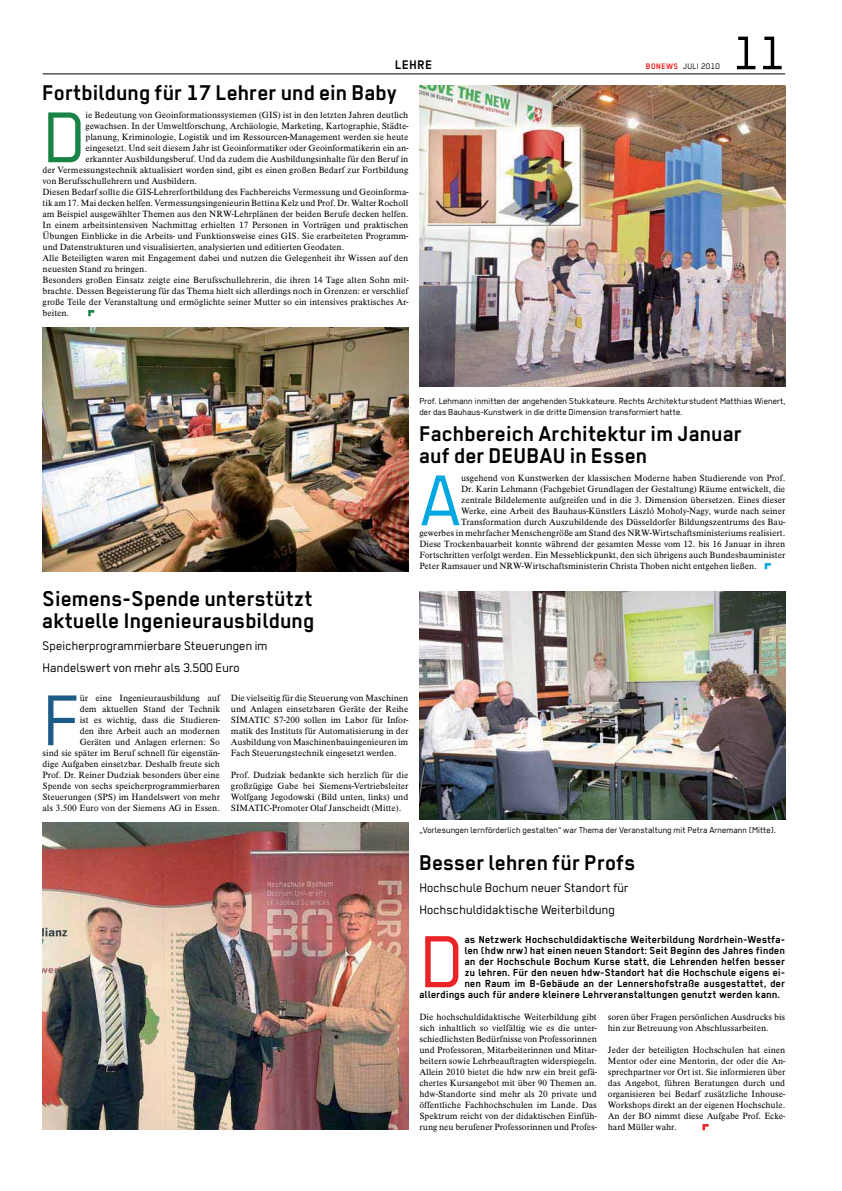
<style>
.page{position:relative;width:842px;height:1191px;background:#fff}
.page>*{position:absolute;margin:0;border:0;box-sizing:border-box;transform-origin:0 0}
.t1{font:82.9px "BO Regular";color:#e92426}
.t2{font:80.8px "BO Regular";color:#00a7e1}
.t3{font:80.8px "BO Regular";color:#198345}
.t4{font:80.8px "BO Regular";color:#1d5c87}
.t5{font:53px "BO Regular";color:#000}
.t6{font:700 24px/22px "BO Regular";color:#000}
.t7{font:14px/22px "BO Regular";color:#000}
.t8{font:700 14px "BO Regular";letter-spacing:.03em;color:#000}
.t9{font:700 11.5px "BO Regular";letter-spacing:.01em;color:#000}
.t10{font:9.7px/11px "BO Regular";color:#000}
.t11{font:9.4px/11px "BO Antiqua";letter-spacing:-.005em;color:#000;text-align:justify}
.t12{font:9px "BO Regular";letter-spacing:.03em;color:#000}
.s1{font-weight:700;color:#e92426}
</style>
<div class="page">
<hr style="left:43px;top:74px;width:742px;height:1px;background:#000">
<svg style="left:765px;top:563px;width:6px;height:6px"></svg>
<img style="left:419px;top:86px;width:366px;height:300px">
<img style="left:43px;top:327px;width:365px;height:244px">
<img style="left:419px;top:591px;width:366px;height:228px">
<img style="left:43px;top:822px;width:365px;height:308px">
<svg style="left:702px;top:1124px;width:7px;height:6px"></svg>
<svg style="left:88px;top:310px;width:6px;height:6px"></svg>
<h3 class="t8" style="left:395px;top:56px;width:39px">LEHRE</h3>
<p class="t12" style="left:646px;top:63px;width:75px"><span class="s1">BONEWS</span> JULI 2010</p>
<h3 class="t6" style="left:43px;top:81px;width:356px">Fortbildung für 17 Lehrer und ein Baby</h3>
<h2 class="t3" style="left:43px;top:109px;width:45px">D</h2>
<p class="t11" style="left:85px;top:110px;width:324px">ie Bedeutung von Geoinformationssystemen (GIS) ist in den letzten Jahren deutlich</p>
<p class="t11" style="left:85px;top:121px;width:325px">gewachsen. In der Umweltforschung, Archäologie, Marketing, Kartographie, Städte-</p>
<p class="t11" style="left:85px;top:132px;width:324px">planung, Kriminologie, Logistik und im Ressourcen-Management werden sie heute</p>
<p class="t11" style="left:85px;top:143px;width:325px">eingesetzt. Und seit diesem Jahr ist Geoinformatiker oder Geoinformatikerin ein an-</p>
<p class="t11" style="left:85px;top:154px;width:324px">erkannter Ausbildungsberuf. Und da zudem die Ausbildungsinhalte für den Beruf in</p>
<p class="t11" style="left:43px;top:165px;width:367px">der Vermessungstechnik aktualisiert worden sind, gibt es einen großen Bedarf zur Fortbildung</p>
<p class="t11" style="left:43px;top:176px;width:156px">von Berufsschullehrern und Ausbildern.</p>
<p class="t11" style="left:43px;top:187px;width:367px">Diesen Bedarf sollte die GIS-Lehrerfortbildung des Fachbereichs Vermessung und Geoinforma-</p>
<p class="t11" style="left:43px;top:198px;width:367px">tik am 17. Mai decken helfen. Vermessungsingenieurin Bettina Kelz und Prof. Dr. Walter Rocholl</p>
<p class="t11" style="left:43px;top:209px;width:367px">am Beispiel ausgewählter Themen aus den NRW-Lehrplänen der beiden Berufe decken helfen.</p>
<p class="t11" style="left:43px;top:220px;width:367px">In einem arbeitsintensiven Nachmittag erhielten 17 Personen in Vorträgen und praktischen</p>
<p class="t11" style="left:43px;top:231px;width:367px">Übungen Einblicke in die Arbeits- und Funktionsweise eines GIS. Sie erarbeiteten Programm-</p>
<p class="t11" style="left:43px;top:242px;width:303px">und Datenstrukturen und visualisierten, analysierten und editierten Geodaten.</p>
<p class="t11" style="left:43px;top:253px;width:367px">Alle Beteiligten waren mit Engagement dabei und nutzen die Gelegenheit ihr Wissen auf den</p>
<p class="t11" style="left:43px;top:264px;width:106px">neuesten Stand zu bringen.</p>
<p class="t11" style="left:43px;top:275px;width:367px">Besonders großen Einsatz zeigte eine Berufsschullehrerin, die ihren 14 Tage alten Sohn mit-</p>
<p class="t11" style="left:43px;top:286px;width:367px">brachte. Dessen Begeisterung für das Thema hielt sich allerdings noch in Grenzen: er verschlief</p>
<p class="t11" style="left:43px;top:297px;width:367px">große Teile der Veranstaltung und ermöglichte seiner Mutter so ein intensives praktisches Ar-</p>
<p class="t11" style="left:43px;top:308px;width:28px">beiten.</p>
<h3 class="t5" style="left:733px;top:35px;width:54px">11</h3>
<p class="t10" style="left:419px;top:396px;width:367px">Prof. Lehmann inmitten der angehenden Stukkateure. Rechts Architekturstudent Matthias Wienert, der das Bauhaus-Kunstwerk in die dritte Dimension transformiert hatte.</p>
<h3 class="t6" style="left:43px;top:587px;width:274px">Siemens-Spende unterstützt aktuelle Ingenieurausbildung</h3>
<h3 class="t7" style="left:43px;top:636px;width:227px">Speicherprogrammierbare Steuerungen im<br>Handelswert von mehr als 3.500 Euro</h3>
<p class="t11" style="left:43px;top:693px;width:179px;text-align:right">ür eine Ingenieurausbildung auf<br>dem aktuellen Stand der Technik<br>ist es wichtig, dass die Studieren-<br>den ihre Arbeit auch an modernen<br>Geräten und Anlagen erlernen: So<br>sind sie später im Beruf schnell für eigenstän&shy;dige Aufgaben einsetzbar. Deshalb freute sich Prof. Dr. Reiner Dudziak besonders über eine Spende von sechs speicherprogrammierbaren Steuerungen (SPS) im Handelswert von mehr als 3.500 Euro von der Siemens AG in Essen.</p>
<p class="t11" style="left:231px;top:693px;width:179px">Die vielseitig für die Steuerung von Maschinen und Anlagen einsetzbaren Geräte der Reihe SIMATIC S7-200 sollen im Labor für Infor&shy;matik des Instituts für Automatisierung in der Ausbildung von Maschinenbauingenieuren im Fach Steuerungstechnik eingesetzt werden.</p>
<h2 class="t4" style="left:43px;top:692px;width:39px">F</h2>
<p class="t11" style="left:231px;top:770px;width:179px">Prof. Dudziak bedankte sich herzlich für die großzügige Gabe bei Siemens-Vertriebsleiter Wolfgang Jegodowski (Bild unten, links) und SIMATIC-Promoter Olaf Janscheidt (Mitte).</p>
<h3 class="t6" style="left:419px;top:422px;width:325px">Fachbereich Architektur im Januar auf der DEUBAU in Essen</h3>
<h2 class="t2" style="left:419px;top:472px;width:44px">A</h2>
<p class="t11" style="left:461px;top:473px;width:326px">usgehend von Kunstwerken der klassischen Moderne haben Studierende von Prof.</p>
<p class="t11" style="left:461px;top:484px;width:326px">Dr. Karin Lehmann (Fachgebiet Grundlagen der Gestaltung) Räume entwickelt, die</p>
<p class="t11" style="left:461px;top:495px;width:326px">zentrale Bildelemente aufgreifen und in die 3. Dimension übersetzen. Eines dieser</p>
<p class="t11" style="left:461px;top:506px;width:326px">Werke, eine Arbeit des Bauhaus-Künstlers László Moholy-Nagy, wurde nach seiner</p>
<p class="t11" style="left:461px;top:517px;width:326px">Transformation durch Auszubildende des Düsseldorfer Bildungszentrums des Bau-</p>
<p class="t11" style="left:419px;top:528px;width:367px">gewerbes in mehrfacher Menschengröße am Stand des NRW-Wirtschaftsministeriums realisiert.</p>
<p class="t11" style="left:419px;top:539px;width:367px">Diese Trockenbauarbeit konnte während der gesamten Messe vom 12. bis 16 Januar in ihren</p>
<p class="t11" style="left:419px;top:550px;width:367px">Fortschritten verfolgt werden. Ein Messeblickpunkt, den sich übrigens auch Bundesbauminister</p>
<p class="t11" style="left:419px;top:561px;width:339px">Peter Ramsauer und NRW-Wirtschaftsministerin Christa Thoben nicht entgehen ließen.</p>
<p class="t10" style="left:419px;top:825px;width:358px">„Vorlesungen lernförderlich gestalten“ war Thema der Veranstaltung mit Petra Arnemann (Mitte).</p>
<h3 class="t6" style="left:419px;top:851px;width:218px">Besser lehren für Profs</h3>
<h3 class="t7" style="left:419px;top:878px;width:211px">Hochschule Bochum neuer Standort für<br>Hochschuldidaktische Weiterbildung</h3>
<h1 class="t1" style="left:419px;top:933px;width:46px">D</h1>
<p class="t9" style="left:465px;top:933px;width:322px">as Netzwerk Hochschuldidaktische Weiterbildung Nordrhein-Westfa-</p>
<p class="t9" style="left:465px;top:944px;width:322px">len (hdw nrw) hat einen neuen Standort: Seit Beginn des Jahres finden</p>
<p class="t9" style="left:465px;top:955px;width:322px">an der Hochschule Bochum Kurse statt, die Lehrenden helfen besser</p>
<p class="t9" style="left:465px;top:966px;width:322px">zu lehren. Für den neuen hdw-Standort hat die Hochschule eigens ei-</p>
<p class="t9" style="left:465px;top:977px;width:322px">nen Raum im B-Gebäude an der Lennershofstraße ausgestattet, der</p>
<p class="t9" style="left:419px;top:988px;width:362px">allerdings auch für andere kleinere Lehrveranstaltungen genutzt werden kann.</p>
<p class="t11" style="left:419px;top:1012px;width:179px">Die hochschuldidaktische Weiterbildung gibt sich inhaltlich so vielfältig wie es die unter&shy;schiedlichsten Bedürfnisse von Professorinnen und Professoren, Mitarbeiterinnen und Mitar&shy;beitern sowie Lehrbeauftragten widerspiegeln.<br>Allein 2010 bietet die hdw nrw ein breit gefä&shy;chertes Kursangebot mit über 90 Themen an. hdw-Standorte sind mehr als 20 private und öffentliche Fachhochschulen im Lande. Das Spektrum reicht von der didaktischen Einfüh&shy;rung neu berufener Professorinnen und Profes-</p>
<p class="t11" style="left:608px;top:1012px;width:179px">soren über Fragen persönlichen Ausdrucks bis hin zur Betreuung von Abschlussarbeiten.</p>
<p class="t11" style="left:608px;top:1045px;width:179px">Jeder der beteiligten Hochschulen hat einen Mentor oder eine Mentorin, der oder die An&shy;sprechpartner vor Ort ist. Sie informieren über das Angebot, führen Beratungen durch und organisieren bei Bedarf zusätzliche Inhouse-Workshops direkt an der eigenen Hochschule.<br>An der BO nimmt diese Aufgabe Prof. Ecke&shy;hard Müller wahr.</p>
</div>
